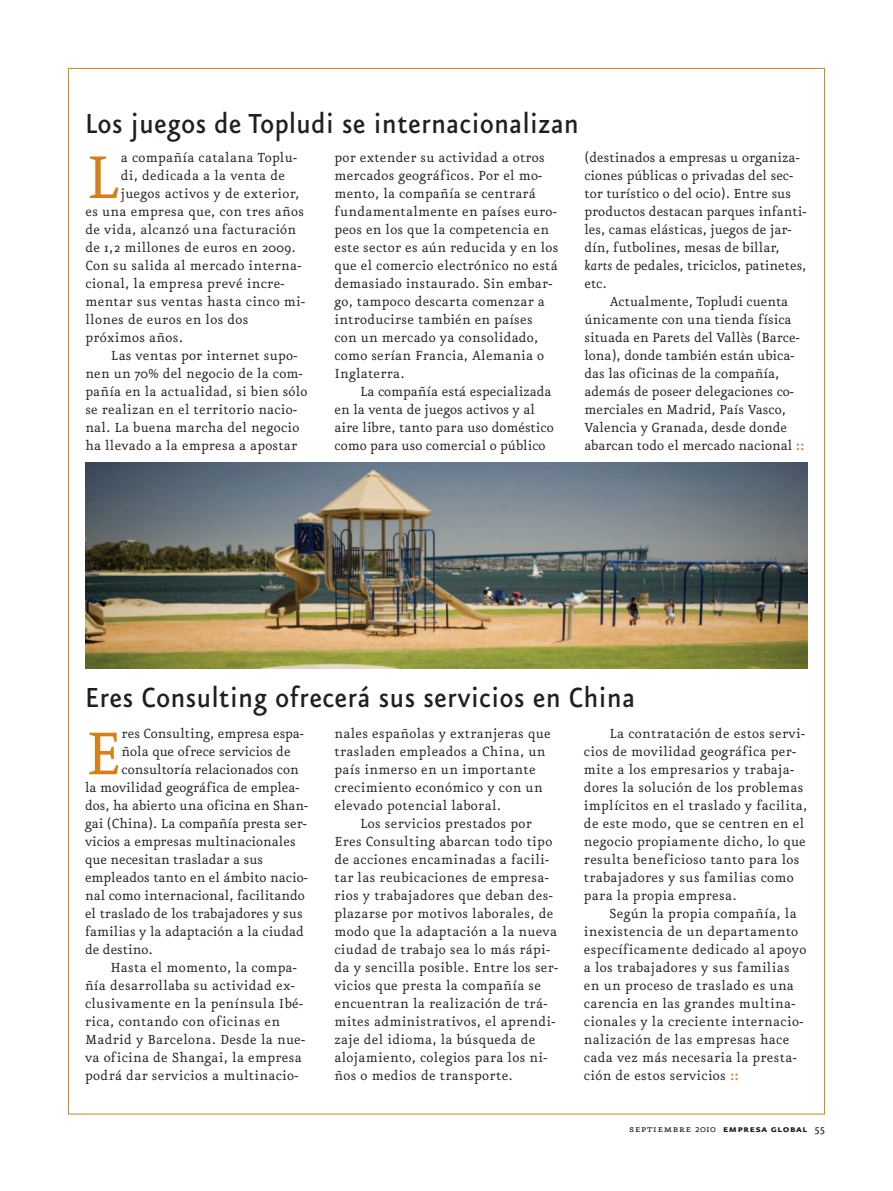
<style>
.page{position:relative;width:893px;height:1191px;background:#fff}
.page>*{position:absolute;margin:0;border:0;box-sizing:border-box;transform-origin:0 0}
.t1{font:72.15px "Eureka";color:#d58018}
.t2{font:500 33px "Eureka Sans";letter-spacing:.02em;color:#231f20;scale:.9 1}
.t3{font:15.75px/18px "Eureka";letter-spacing:.02em;color:#231f20}
.t4{font:15.75px/18px "Eureka";color:#231f20}
.t5{font:12px "Eureka Sans Bold Caps";letter-spacing:.025em;color:#231f20}
.s1{font-style:italic}
.s2{font-family:"Eureka Sans";font-weight:700;color:#d58018}
.s3{font-family:"Eureka Small Caps"}
.s4{font-family:"Eureka"}
.s5{font-family:"Eureka";font-weight:500}
</style>
<div class="page">
<img style="left:85px;top:463px;width:722px;height:205px">
<h2 class="t2" style="left:85px;top:102px;width:550px">Los juegos de Topludi se internacionalizan</h2>
<h1 class="t1" style="left:85px;top:143px;width:36px">L</h1>
<p class="t3" style="left:121px;top:149px;width:178px">a compañía catalana Toplu-</p>
<p class="t4" style="left:584px;top:149px;width:223px">(destinados a empresas u organiza&shy;ciones públicas o privadas del sec&shy;tor turístico o del ocio). Entre sus productos destacan parques infanti&shy;les, camas elásticas, juegos de jar&shy;dín, futbolines, mesas de billar, <span class="s1">karts</span> de pedales, triciclos, patinetes, etc.</p>
<p class="t4" style="left:584px;top:293px;width:221px;text-indent:26px">Actualmente, Topludi cuenta únicamente con una tienda física situada en Parets del Vallès (Barce&shy;lona), donde también están ubica&shy;das las oficinas de la compañía, además de poseer delegaciones co&shy;merciales en Madrid, País Vasco, Valencia y Granada, desde donde abarcan todo el mercado nacional <span class="s2">::</span></p>
<p class="t3" style="left:334px;top:149px;width:225px">por extender su actividad a otros mercados geográficos. Por el mo&shy;mento, la compañía se centrará fundamentalmente en países euro&shy;peos en los que la competencia en este sector es aún reducida y en los que el comercio electrónico no está demasiado instaurado. Sin embar&shy;go, tampoco descarta comenzar a introducirse también en países con un mercado ya consolidado, como serían Francia, Alemania o<br>Inglaterra.</p>
<p class="t4" style="left:334px;top:383px;width:221px;text-indent:26px">La compañía está especializada en la venta de juegos activos y al aire libre, tanto para uso doméstico como para uso comercial o público</p>
<p class="t3" style="left:121px;top:167px;width:166px">di, dedicada a la venta de</p>
<p class="t3" style="left:121px;top:185px;width:180px">juegos activos y de exterior,</p>
<p class="t3" style="left:85px;top:203px;width:220px">es una empresa que, con tres años</p>
<p class="t3" style="left:85px;top:221px;width:212px">de vida, alcanzó una facturación</p>
<p class="t3" style="left:85px;top:239px;width:212px">de 1,2 millones de euros en 2009.</p>
<p class="t3" style="left:85px;top:257px;width:218px">Con su salida al mercado interna-</p>
<p class="t3" style="left:85px;top:275px;width:201px">cional, la empresa prevé incre-</p>
<p class="t3" style="left:85px;top:293px;width:221px">mentar sus ventas hasta cinco mi-</p>
<p class="t3" style="left:85px;top:311px;width:164px">llones de euros en los dos</p>
<p class="t3" style="left:85px;top:329px;width:99px">próximos años.</p>
<p class="t3" style="left:111px;top:347px;width:188px">Las ventas por internet supo-</p>
<p class="t3" style="left:85px;top:365px;width:219px">nen un 70% del negocio de la com-</p>
<p class="t3" style="left:85px;top:383px;width:224px">pañía en la actualidad, si bien sólo</p>
<p class="t3" style="left:85px;top:401px;width:213px">se realizan en el territorio nacio-</p>
<p class="t3" style="left:85px;top:419px;width:215px">nal. La buena marcha del negocio</p>
<p class="t3" style="left:85px;top:437px;width:213px">ha llevado a la empresa a apostar</p>
<h2 class="t2" style="left:85px;top:676px;width:612px">Eres Consulting ofrecerá sus servicios en China</h2>
<h1 class="t1" style="left:85px;top:719px;width:38px">E</h1>
<p class="t4" style="left:122px;top:725px;width:184px">res Consulting, empresa espa-</p>
<p class="t4" style="left:122px;top:743px;width:170px">ñola que ofrece servicios de</p>
<p class="t4" style="left:122px;top:761px;width:179px">consultoría relacionados con</p>
<p class="t4" style="left:85px;top:779px;width:216px">la movilidad geográfica de emplea-</p>
<p class="t4" style="left:85px;top:797px;width:225px">dos, ha abierto una oficina en Shan-</p>
<p class="t4" style="left:85px;top:815px;width:223px">gai (China). La compañía presta ser-</p>
<p class="t4" style="left:85px;top:833px;width:212px">vicios a empresas multinacionales</p>
<p class="t4" style="left:85px;top:851px;width:180px">que necesitan trasladar a sus</p>
<p class="t4" style="left:85px;top:869px;width:224px">empleados tanto en el ámbito nacio-</p>
<p class="t4" style="left:85px;top:887px;width:221px">nal como internacional, facilitando</p>
<p class="t4" style="left:85px;top:905px;width:219px">el traslado de los trabajadores y sus</p>
<p class="t4" style="left:85px;top:923px;width:220px">familias y la adaptación a la ciudad</p>
<p class="t4" style="left:85px;top:941px;width:69px">de destino.</p>
<p class="t3" style="left:111px;top:959px;width:188px">Hasta el momento, la compa-</p>
<p class="t3" style="left:85px;top:977px;width:211px">ñía desarrollaba su actividad ex-</p>
<p class="t3" style="left:85px;top:995px;width:220px">clusivamente en la península Ibé-</p>
<p class="t3" style="left:85px;top:1013px;width:197px">rica, contando con oficinas en</p>
<p class="t3" style="left:85px;top:1031px;width:222px">Madrid y Barcelona. Desde la nue-</p>
<p class="t3" style="left:85px;top:1049px;width:218px">va oficina de Shangai, la empresa</p>
<p class="t3" style="left:85px;top:1067px;width:215px">podrá dar servicios a multinacio-</p>
<p class="t3" style="left:334px;top:725px;width:218px">nales españolas y extranjeras que trasladen empleados a China, un país inmerso en un importante crecimiento económico y con un elevado potencial laboral.</p>
<p class="t3" style="left:334px;top:815px;width:225px;text-indent:26px">Los servicios prestados por Eres Consulting abarcan todo tipo de acciones encaminadas a facili&shy;tar las reubicaciones de empresa&shy;rios y trabajadores que deban des&shy;plazarse por motivos laborales, de modo que la adaptación a la nueva ciudad de trabajo sea lo más rápi&shy;da y sencilla posible. Entre los ser&shy;vicios que presta la compañía se encuentran la realización de trá&shy;mites administrativos, el aprendi&shy;zaje del idioma, la búsqueda de alojamiento, colegios para los ni&shy;ños o medios de transporte.</p>
<p class="t3" style="left:584px;top:725px;width:225px;text-indent:26px">La contratación de estos servi&shy;cios de movilidad geográfica per&shy;mite a los empresarios y trabaja&shy;dores la solución de los problemas implícitos en el traslado y facilita, de este modo, que se centren en el negocio propiamente dicho, lo que resulta beneficioso tanto para los trabajadores y sus familias como para la propia empresa.</p>
<p class="t3" style="left:584px;top:905px;width:224px;text-indent:26px">Según la propia compañía, la inexistencia de un departamento específicamente dedicado al apoyo a los trabajadores y sus familias en un proceso de traslado es una carencia en las grandes multina&shy;cionales y la creciente internacio&shy;nalización de las empresas hace cada vez más necesaria la presta&shy;ción de estos servicios <span class="s2">::</span></p>
<p class="t5" style="left:629px;top:1122px;width:197px"><span class="s3">septiembre</span> <span class="s4">2010</span> empresa global <span class="s5">55</span></p>
</div>
